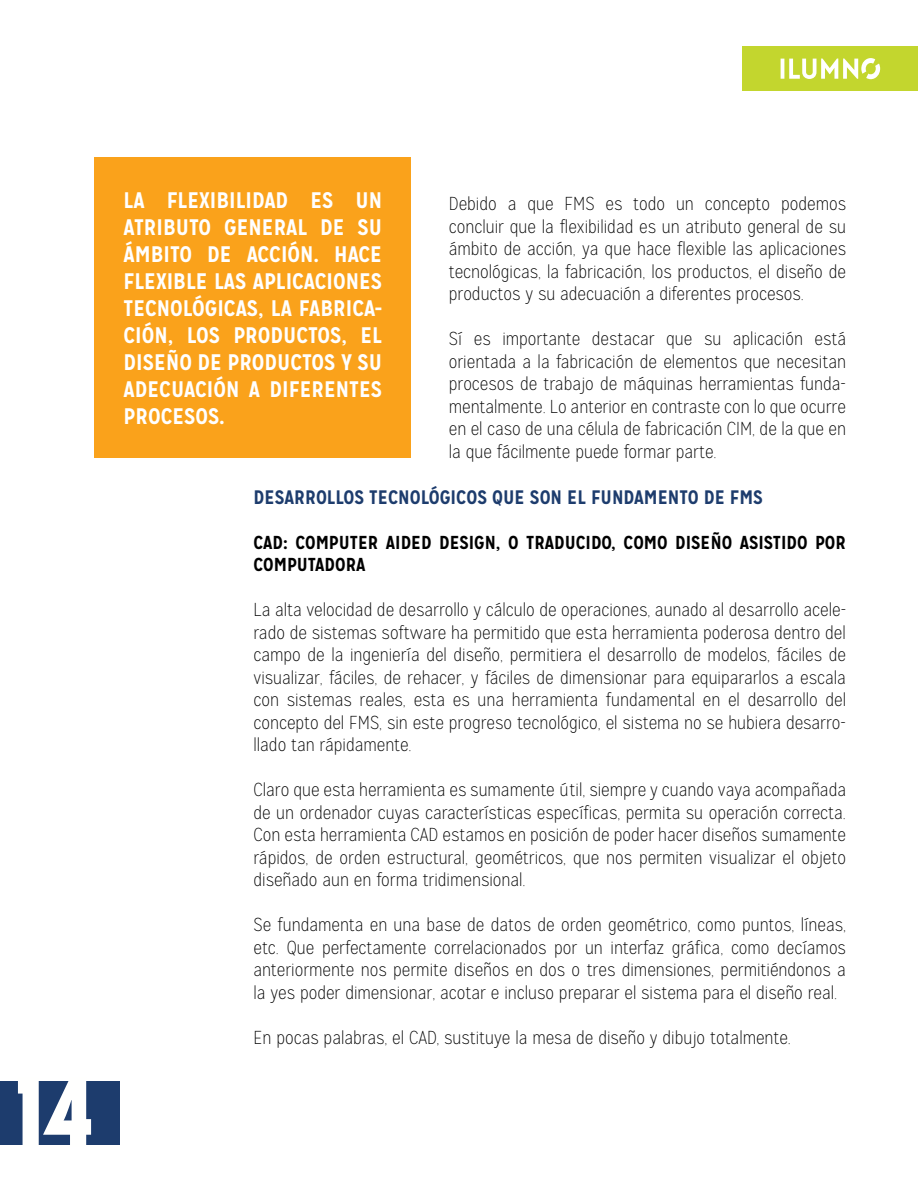
<style>
.page{position:relative;width:918px;height:1188px;background:#fff}
.page>*{position:absolute;margin:0;border:0;box-sizing:border-box;transform-origin:0 0}
.t1{font:900 97.5px "Mission Gothic";color:#fffffe}
.t2{font:700 22.5px/27px "Mission Gothic";color:#fff;text-align:justify}
.t3{font:700 19.5px "Mission Gothic";color:#1d3c6d}
.t4{font:100 18.75px/22.5px "Mission Gothic";color:#000;text-align:justify}
.t5{font:700 18.75px/22.5px "Mission Gothic";color:#000}
</style>
<div class="page">
<div style="left:0;top:1081px;width:120px;height:64px;background:#1d3c6d"></div>
<div style="left:743px;top:46px;width:175px;height:45px;background:#c3d62e"></div>
<svg style="left:781px;top:58px;width:99px;height:21px"></svg>
<div style="left:94px;top:158px;width:317px;height:300px;background:#faa21b"></div>
<h1 class="t1" style="left:16px;top:1049px;width:78px">14</h1>
<p class="t2" style="left:124px;top:187px;width:260px">LA FLEXIBILIDAD ES UN ATRIBUTO GENERAL DE SU ÁMBITO DE ACCIÓN. HACE FLEXIBLE LAS APLICACIONES TECNOLÓGICAS, LA FABRICA-CIÓN, LOS PRODUCTOS, EL DISEÑO DE PRODUCTOS Y SU ADECUACIÓN A DIFERENTES PROCESOS.</p>
<p class="t4" style="left:449px;top:193px;width:399px">Debido a que FMS es todo un concepto podemos concluir que la flexibilidad es un atributo general de su ámbito de acción, ya que hace flexible las aplicaciones tecnológicas, la fabricación, los productos, el diseño de productos y su adecuación a diferentes procesos.</p>
<p class="t4" style="left:449px;top:328px;width:399px">Sí es importante destacar que su aplicación está orientada a la fabricación de elementos que necesitan procesos de trabajo de máquinas herramientas funda&shy;mentalmente. Lo anterior en contraste con lo que ocurre en el caso de una célula de fabricación CIM, de la que en la que fácilmente puede formar parte.</p>
<p class="t3" style="left:254px;top:485px;width:511px">DESARROLLOS TECNOLÓGICOS QUE SON EL FUNDAMENTO DE FMS</p>
<p class="t5" style="left:254px;top:531px;width:594px">CAD: COMPUTER AIDED DESIGN, O TRADUCIDO, COMO DISEÑO ASISTIDO POR<br>COMPUTADORA</p>
<p class="t4" style="left:254px;top:599px;width:594px">La alta velocidad de desarrollo y cálculo de operaciones, aunado al desarrollo acele&shy;rado de sistemas software ha permitido que esta herramienta poderosa dentro del campo de la ingeniería del diseño, permitiera el desarrollo de modelos, fáciles de visualizar, fáciles, de rehacer, y fáciles de dimensionar para equipararlos a escala con sistemas reales, esta es una herramienta fundamental en el desarrollo del concepto del FMS, sin este progreso tecnológico, el sistema no se hubiera desarro&shy;llado tan rápidamente.</p>
<p class="t4" style="left:254px;top:779px;width:594px">Claro que esta herramienta es sumamente útil, siempre y cuando vaya acompañada de un ordenador cuyas características específicas, permita su operación correcta.<br>Con esta herramienta CAD estamos en posición de poder hacer diseños sumamente rápidos, de orden estructural, geométricos, que nos permiten visualizar el objeto diseñado aun en forma tridimensional.</p>
<p class="t4" style="left:254px;top:914px;width:594px">Se fundamenta en una base de datos de orden geométrico, como puntos, líneas, etc. Que perfectamente correlacionados por un interfaz gráfica, como decíamos anteriormente nos permite diseños en dos o tres dimensiones, permitiéndonos a la yes poder dimensionar, acotar e incluso preparar el sistema para el diseño real.</p>
<p class="t4" style="left:254px;top:1026px;width:539px">En pocas palabras, el CAD, sustituye la mesa de diseño y dibujo totalmente.</p>
</div>
